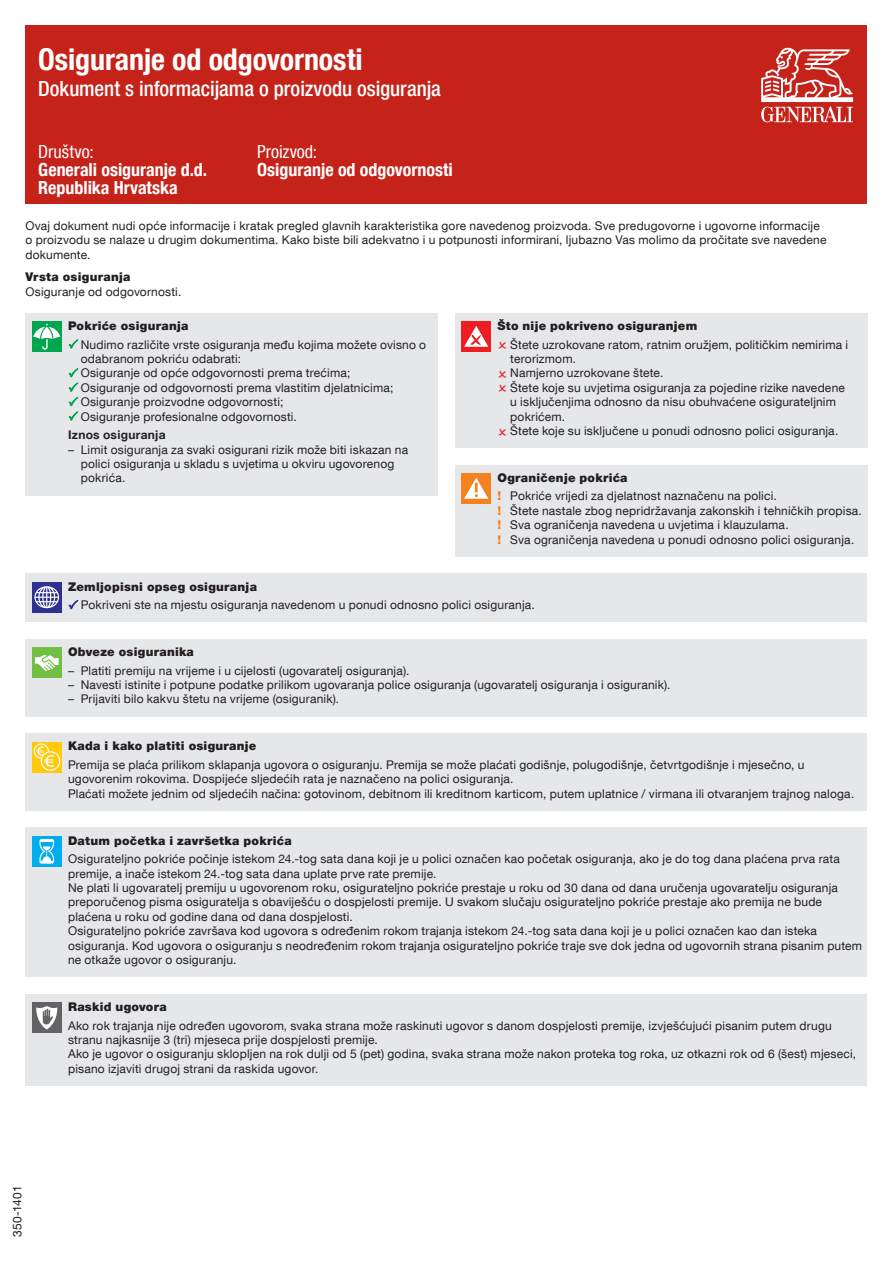
<style>
.page{position:relative;width:893px;height:1263px;background:#fff}
.page>*{position:absolute;margin:0;border:0;box-sizing:border-box;transform-origin:0 0}
.t1{font:700 condensed 30px "Helvetica Neue LT Com";letter-spacing:-.005em;color:#fff}
.t2{font:500 condensed 21px "Helvetica Neue LT Com";color:#fff}
.t3{font:700 condensed 18px/18px "Helvetica Neue LT Com";color:#fff}
.t4{font:condensed 18px "Helvetica Neue LT Com";color:#fff}
.t5{font:12px/14.4px "Helvetica Neue LT Com";letter-spacing:.015em;color:#231f20}
.t6{font:900 12px "Helvetica Neue LT Com";letter-spacing:.025em;color:#231f20}
.t7{font:700 12px "Helvetica Neue LT Com";letter-spacing:.025em;color:#231f20}
.s1{font-weight:900}
.s2{font-weight:900;color:#f58220}
</style>
<div class="page">
<div style="left:26px;top:26px;width:841px;height:178px;background:#c5221a"></div>
<svg style="left:761px;top:47px;width:92px;height:75px"></svg>
<div style="left:26px;top:313px;width:412px;height:182px;background:#e6e7e9"></div>
<div style="left:32px;top:321px;width:30px;height:31px;background:#00a54f"></div>
<svg style="left:33px;top:324px;width:27px;height:26px"></svg>
<div style="left:455px;top:313px;width:412px;height:135px;background:#e6e7e9"></div>
<div style="left:461px;top:321px;width:30px;height:31px;background:#ee1d23"></div>
<svg style="left:464px;top:326px;width:24px;height:21px"></svg>
<div style="left:455px;top:465px;width:412px;height:91px;background:#e6e7e9"></div>
<div style="left:461px;top:473px;width:30px;height:31px;background:#f58220"></div>
<svg style="left:464px;top:478px;width:24px;height:21px"></svg>
<div style="left:26px;top:573px;width:841px;height:49px;background:#e6e7e9"></div>
<div style="left:32px;top:582px;width:30px;height:30px;background:#2e3092"></div>
<svg style="left:34px;top:586px;width:25px;height:22px"></svg>
<div style="left:26px;top:639px;width:841px;height:77px;background:#e6e7e9"></div>
<div style="left:32px;top:647px;width:30px;height:31px;background:#71bf44"></div>
<svg style="left:35px;top:655px;width:24px;height:16px"></svg>
<div style="left:26px;top:827px;width:841px;height:150px;background:#e6e7e9"></div>
<div style="left:32px;top:836px;width:30px;height:30px;background:#00aeef"></div>
<svg style="left:39px;top:839px;width:15px;height:25px"></svg>
<div style="left:26px;top:994px;width:841px;height:91px;background:#e6e7e9"></div>
<div style="left:32px;top:1002px;width:30px;height:31px;background:#636366"></div>
<svg style="left:36px;top:1006px;width:21px;height:23px"></svg>
<div style="left:26px;top:733px;width:841px;height:77px;background:#e6e7e9"></div>
<div style="left:32px;top:742px;width:30px;height:30px;background:#feca0a"></div>
<svg style="left:34px;top:743px;width:26px;height:28px"></svg>
<h1 class="t1" style="left:38px;top:49px;width:326px">Osiguranje od odgovornosti</h1>
<h2 class="t2" style="left:38px;top:81px;width:404px">Dokument s informacijama o proizvodu osiguranja</h2>
<h3 class="t4" style="left:38px;top:145px;width:57px">Društvo:</h3>
<h3 class="t3" style="left:38px;top:163px;width:170px">Generali osiguranje d.d.<br>Republika Hrvatska</h3>
<h3 class="t4" style="left:257px;top:145px;width:61px">Proizvod:</h3>
<h3 class="t3" style="left:257px;top:163px;width:197px">Osiguranje od odgovornosti</h3>
<p class="t5" style="left:26px;top:220px;width:802px">Ovaj dokument nudi opće informacije i kratak pregled glavnih karakteristika gore navedenog proizvoda. Sve predugovorne i ugovorne informacije o proizvodu se nalaze u drugim dokumentima. Kako biste bili adekvatno i u potpunosti informirani, ljubazno Vas molimo da pročitate sve navedene dokumente.</p>
<p class="t6" style="left:26px;top:273px;width:107px">Vrsta osiguranja</p>
<p class="t5" style="left:26px;top:286px;width:157px">Osiguranje od odgovornosti.</p>
<p class="t6" style="left:68px;top:321px;width:122px">Pokriće osiguranja</p>
<p class="t5" style="left:81px;top:339px;width:347px">Nudimo različite vrste osiguranja među kojima možete ovisno o odabranom pokriću odabrati:<br>Osiguranje od opće odgovornosti prema trećima;<br>Osiguranje od odgovornosti prema vlastitim djelatnicima; Osiguranje proizvodne odgovornosti;<br>Osiguranje profesionalne odgovornosti.</p>
<p class="t7" style="left:68px;top:431px;width:99px">Iznos osiguranja</p>
<p class="t5" style="left:81px;top:444px;width:329px;text-indent:-13px">– Limit osiguranja za svaki osigurani rizik može biti iskazan na polici osiguranja u skladu s uvjetima u okviru ugovorenog pokrića.</p>
<p class="t6" style="left:497px;top:321px;width:201px">Što nije pokriveno osiguranjem</p>
<p class="t5" style="left:510px;top:339px;width:339px">Štete uzrokovane ratom, ratnim oružjem, političkim nemirima i terorizmom.<br>Namjerno uzrokovane štete.<br>Štete koje su uvjetima osiguranja za pojedine rizike navedene u isključenjima odnosno da nisu obuhvaćene osigurateljnim pokrićem.<br>Štete koje su isključene u ponudi odnosno polici osiguranja.</p>
<p class="t5" style="left:497px;top:470px;width:281px;line-height:18.6px"><span class="s1">Ograničenje pokrića<br></span><span class="s2">!</span> Pokriće vrijedi za djelatnost naznačenu na polici.</p>
<p class="t5" style="left:497px;top:505px;width:366px"><span class="s2">!</span> Štete nastale zbog nepridržavanja zakonskih i tehničkih propisa. <span class="s2">!</span> Sva ograničenja navedena u uvjetima i klauzulama.<br><span class="s2">!</span> Sva ograničenja navedena u ponudi odnosno polici osiguranja.</p>
<p class="t6" style="left:68px;top:582px;width:190px">Zemljopisni opseg osiguranja</p>
<p class="t5" style="left:81px;top:599px;width:456px">Pokriveni ste na mjestu osiguranja navedenom u ponudi odnosno polici osiguranja.</p>
<p class="t6" style="left:68px;top:647px;width:127px">Obveze osiguranika</p>
<p class="t5" style="left:68px;top:665px;width:343px">– Platiti premiju na vrijeme i u cijelosti (ugovaratelj osiguranja).</p>
<p class="t5" style="left:68px;top:679px;width:604px">– Navesti istinite i potpune podatke prilikom ugovaranja police osiguranja (ugovaratelj osiguranja i osiguranik).</p>
<p class="t5" style="left:68px;top:694px;width:273px">– Prijaviti bilo kakvu štetu na vrijeme (osiguranik).</p>
<p class="t6" style="left:68px;top:742px;width:190px">Kada i kako platiti osiguranje</p>
<p class="t5" style="left:68px;top:759px;width:788px">Premija se plaća prilikom sklapanja ugovora o osiguranju. Premija se može plaćati godišnje, polugodišnje, četvrtgodišnje i mjesečno, u ugovorenim rokovima. Dospijeće sljedećih rata je naznačeno na polici osiguranja.<br>Plaćati možete jednim od sljedećih načina: gotovinom, debitnom ili kreditnom karticom, putem uplatnice / virmana ili otvaranjem trajnog naloga.</p>
<p class="t5" style="left:12px;top:1236px;width:52px;rotate:-90deg">350-1401</p>
<p class="t6" style="left:68px;top:836px;width:225px">Datum početka i završetka pokrića</p>
<p class="t5" style="left:68px;top:853px;width:796px">Osigurateljno pokriće počinje istekom 24.-tog sata dana koji je u polici označen kao početak osiguranja, ako je do tog dana plaćena prva rata premije, a inače istekom 24.-tog sata dana uplate prve rate premije.<br>Ne plati li ugovaratelj premiju u ugovorenom roku, osigurateljno pokriće prestaje u roku od 30 dana od dana uručenja ugovaratelju osiguranja preporučenog pisma osiguratelja s obaviješću o dospjelosti premije. U svakom slučaju osigurateljno pokriće prestaje ako premija ne bude plaćena u roku od godine dana od dana dospjelosti.<br>Osigurateljno pokriće završava kod ugovora s određenim rokom trajanja istekom 24.-tog sata dana koji je u polici označen kao dan isteka osiguranja. Kod ugovora o osiguranju s neodređenim rokom trajanja osigurateljno pokriće traje sve dok jedna od ugovornih strana pisanim putem ne otkaže ugovor o osiguranju.</p>
<p class="t6" style="left:68px;top:1002px;width:100px">Raskid ugovora</p>
<p class="t5" style="left:68px;top:1020px;width:790px">Ako rok trajanja nije određen ugovorom, svaka strana može raskinuti ugovor s danom dospjelosti premije, izvješćujući pisanim putem drugu stranu najkasnije 3 (tri) mjeseca prije dospjelosti premije.<br>Ako je ugovor o osiguranju sklopljen na rok dulji od 5 (pet) godina, svaka strana može nakon proteka tog roka, uz otkazni rok od 6 (šest) mjeseci, pisano izjaviti drugoj strani da raskida ugovor.</p>
</div>
